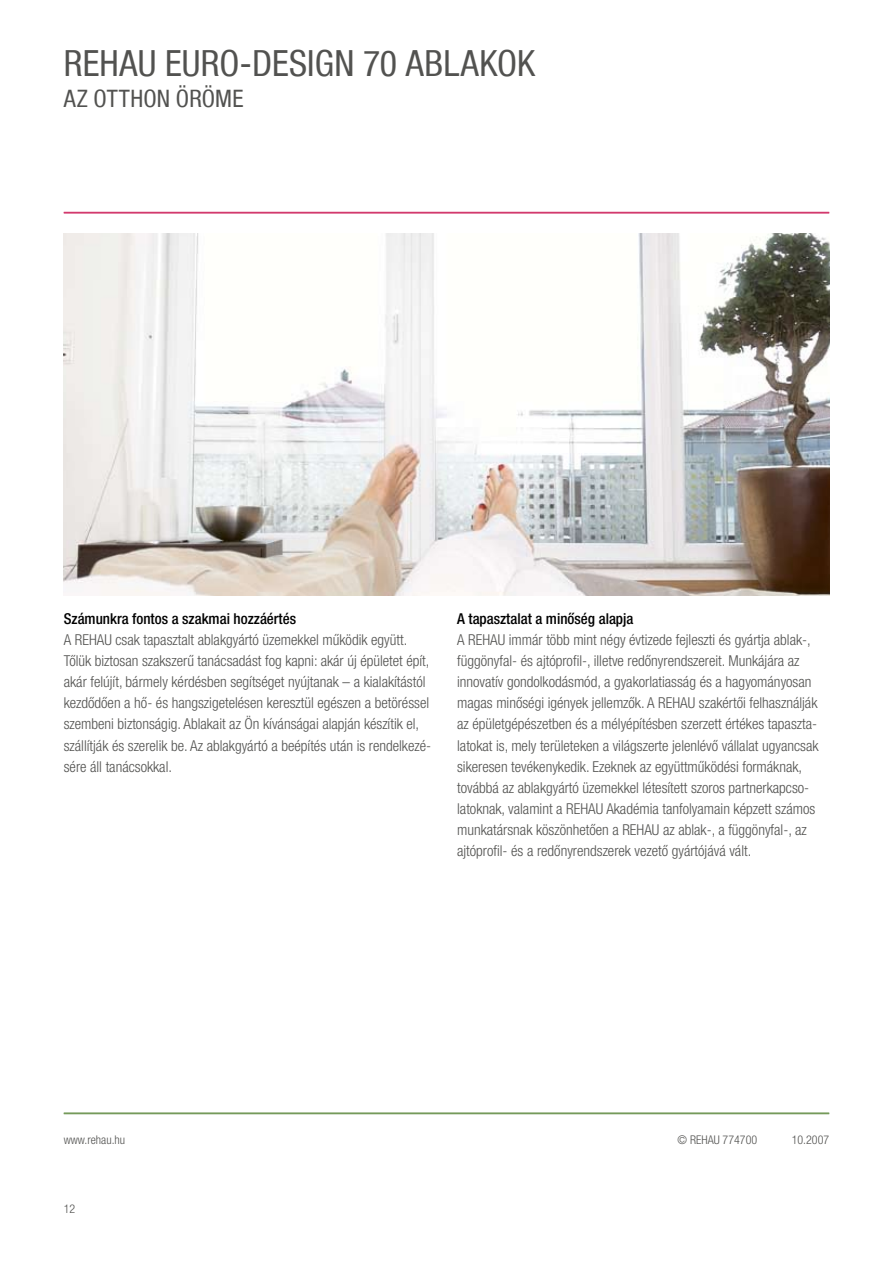
<style>
.page{position:relative;width:893px;height:1263px;background:#fff}
.page>*{position:absolute;margin:0;border:0;box-sizing:border-box;transform-origin:0 0}
.t1{font:condensed 36px "Helvetica Neue LT Com";letter-spacing:.005em;color:#525250}
.t2{font:condensed 24px "Helvetica Neue LT Com";letter-spacing:.005em;color:#525250}
.t3{font:300 condensed 15px/21px "Helvetica Neue LT Com";color:#525250}
.t4{font:500 condensed 15px "Helvetica Neue LT Com";color:#000}
.t5{font:300 condensed 12px "Helvetica Neue LT Com";color:#525250}
</style>
<div class="page">
<img style="left:64px;top:234px;width:765px;height:361px">
<hr style="left:64px;top:212px;width:765px;height:1px;background:#d2396d">
<hr style="left:64px;top:1113px;width:765px;height:1px;background:#759a5a">
<h1 class="t1" style="left:64px;top:42px;width:473px">REHAU EURO-DESIGN 70 ABLAKOK</h1>
<h2 class="t2" style="left:64px;top:85px;width:181px">AZ OTTHON ÖRÖME</h2>
<p class="t4" style="left:64px;top:610px;width:234px">Számunkra fontos a szakmai hozzáértés</p>
<p class="t3" style="left:64px;top:630px;width:369px">A REHAU csak tapasztalt ablakgyártó üzemekkel működik együtt.<br>Tőlük biztosan szakszerű tanácsadást fog kapni: akár új épületet épít, akár felújít, bármely kérdésben segítséget nyújtanak – a kialakítástól kezdődően a hő- és hangszigetelésen keresztül egészen a betöréssel szembeni biztonságig. Ablakait az Ön kívánságai alapján készítik el, szállítják és szerelik be. Az ablakgyártó a beépítés után is rendelkezé&shy;sére áll tanácsokkal.</p>
<p class="t4" style="left:457px;top:610px;width:178px">A tapasztalat a minőség alapja</p>
<p class="t3" style="left:457px;top:630px;width:363px">A REHAU immár több mint négy évtizede fejleszti és gyártja ablak-, függönyfal- és ajtóprofil-, illetve redőnyrendszereit. Munkájára az innovatív gondolkodásmód, a gyakorlatiasság és a hagyományosan magas minőségi igények jellemzők. A REHAU szakértői felhasználják az épületgépészetben és a mélyépítésben szerzett értékes tapaszta&shy;latokat is, mely területeken a világszerte jelenlévő vállalat ugyancsak sikeresen tevékenykedik. Ezeknek az együttműködési formáknak, továbbá az ablakgyártó üzemekkel létesített szoros partnerkapcso&shy;latoknak, valamint a REHAU Akadémia tanfolyamain képzett számos munkatársnak köszönhetően a REHAU az ablak-, a függönyfal-, az ajtóprofil- és a redőnyrendszerek vezető gyártójává vált.</p>
<p class="t5" style="left:64px;top:1133px;width:63px">www.rehau.hu</p>
<p class="t5" style="left:678px;top:1133px;width:81px">© REHAU 774700</p>
<p class="t5" style="left:792px;top:1133px;width:39px">10.2007</p>
<p class="t5" style="left:64px;top:1201px;width:13px">12</p>
</div>
